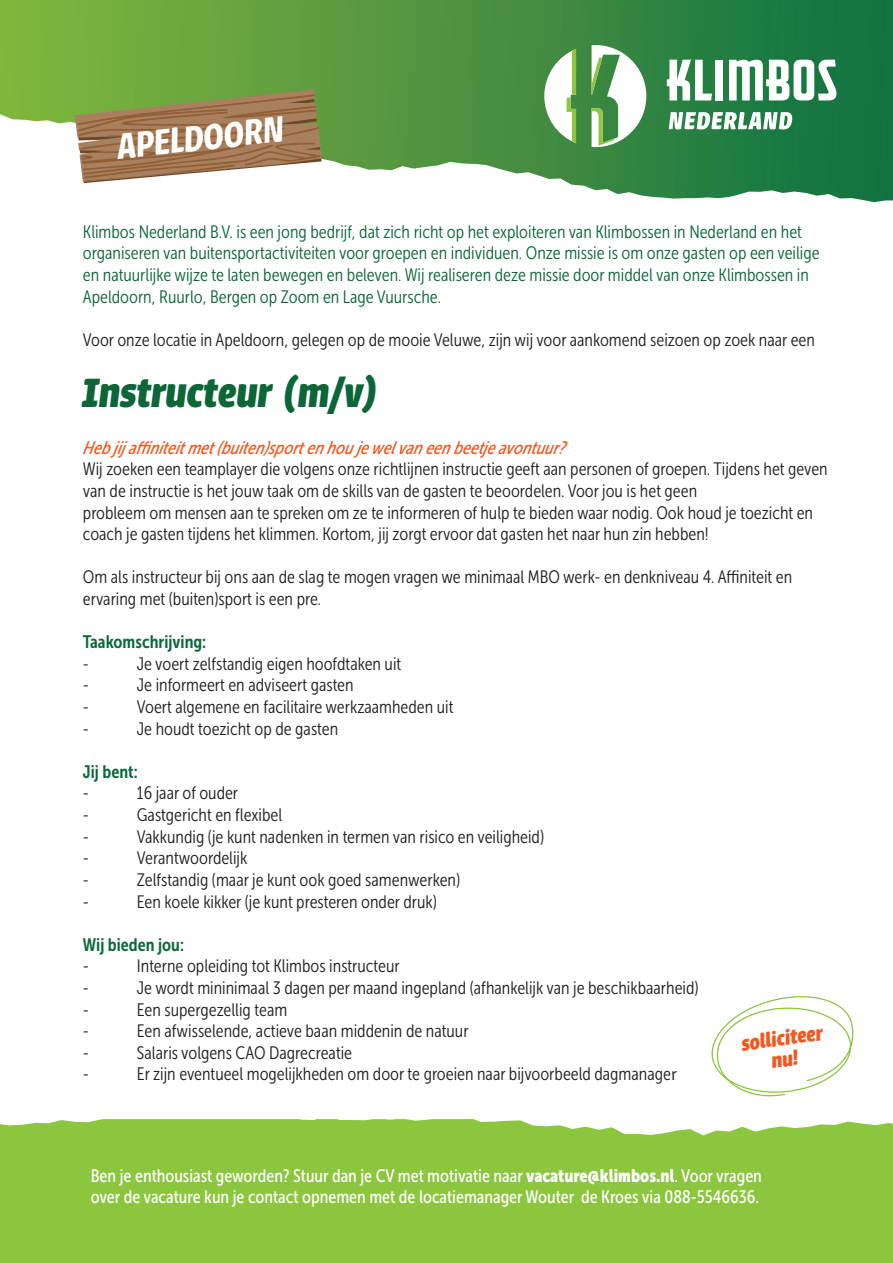
<style>
.page{position:relative;width:893px;height:1263px;background:#fff}
.page>*{position:absolute;margin:0;border:0;box-sizing:border-box;transform-origin:0 0}
.t1{font:italic 700 45px "Urbana";color:#0c6638}
.t2{font:italic 600 39.6px "Urbana";color:#fff}
.t3{font:italic 700 22.5px "Urbana";color:#f15921}
.t4{font:18px/21.6px "Museo Sans Cond 300";color:#231f20}
.t5{font:18px/21.6px "Museo Sans Cond 300";color:#0c6638}
.t6{font:18px/21.6px "Museo Sans Cond 500";color:#fff}
.t7{font:italic 18px "Museo Sans Cond 500";color:#f15921}
.t8{font:18px "Museo Sans Cond 700";color:#0a693a}
.s1{font-family:"Officina Sans Std"}
.s2{font-family:"Museo Sans Cond 900"}
</style>
<div class="page">
<div style="left:0;top:1119px;width:893px;height:144px;background:#8bc63e"></div>
<svg style="left:0;top:0;width:893px;height:202px"></svg>
<svg style="left:667px;top:60px;width:45px;height:40px"></svg>
<div style="left:715px;top:60px;width:7px;height:40px;background:#fff"></div>
<svg style="left:729px;top:60px;width:107px;height:40px"></svg>
<svg style="left:544px;top:49px;width:32px;height:94px"></svg>
<svg style="left:592px;top:45px;width:54px;height:102px"></svg>
<svg style="left:669px;top:112px;width:123px;height:17px"></svg>
<svg style="left:75px;top:89px;width:247px;height:94px"></svg>
<svg style="left:711px;top:996px;width:143px;height:101px"></svg>
<p class="t2" style="left:115px;top:125px;width:169px;rotate:-6deg">APELDOORN</p>
<p class="t5" style="left:83px;top:221px;width:738px">Klimbos Nederland B.V. is een jong bedrijf, dat zich richt op het exploiteren van Klimbossen in Nederland en het organiseren van buitensportactiviteiten voor groepen en individuen. Onze missie is om onze gasten op een veilige en natuurlijke wijze te laten bewegen en beleven. Wij realiseren deze missie door middel van onze Klimbossen in Apeldoorn, Ruurlo, Bergen op Zoom en Lage Vuursche.</p>
<p class="t4" style="left:83px;top:329px;width:733px">Voor onze locatie in Apeldoorn, gelegen op de mooie Veluwe, zijn wij voor aankomend seizoen op zoek naar een</p>
<p class="t1" style="left:83px;top:367px;width:298px">Instructeur (m/v)</p>
<p class="t7" style="left:83px;top:438px;width:488px">Heb jij affiniteitmet(buiten)sp orten hou je welvan een beetje avontuur?</p>
<p class="t4" style="left:83px;top:459px;width:746px">Wij zoeken een teamplayer die volgens onze richtlijnen instructie geeft aan personen of groepen. Tijdens het geven van de instructie is het jouw taak om de skills van de gasten te beoordelen. Voor jou is het geen</p>
<p class="t4" style="left:83px;top:502px;width:732px">probleem om mensen aan te spreken om ze te informeren of hulp te bieden waar nodig. Ook houd je toezicht en coach je gasten tijdens het klimmen. Kortom, jij zorgt ervoor dat gasten het naar hun zin hebben!</p>
<p class="t4" style="left:83px;top:567px;width:711px">Om als instructeur bij ons aan de slag te mogen vragen we minimaal MBO werk- en denkniveau 4. Affiniteit en ervaring met (buiten)sport is een pre.</p>
<p class="t8" style="left:83px;top:632px;width:125px">Taakomschrijving:</p>
<p class="t4" style="left:83px;top:653px;width:8px">-</p>
<p class="t4" style="left:137px;top:653px;width:266px">Je voert zelfstandig eigen hoofdtaken uit</p>
<p class="t4" style="left:83px;top:675px;width:8px">-</p>
<p class="t4" style="left:137px;top:675px;width:218px">Je informeert en adviseert gasten</p>
<p class="t4" style="left:83px;top:696px;width:8px">-</p>
<p class="t4" style="left:137px;top:696px;width:318px">Voert algemene en facilitaire werkzaamheden uit</p>
<p class="t4" style="left:83px;top:718px;width:8px">-</p>
<p class="t4" style="left:137px;top:718px;width:203px">Je houdt toezicht op de gasten</p>
<p class="t8" style="left:83px;top:762px;width:56px">Jij bent:</p>
<p class="t4" style="left:83px;top:783px;width:8px">-</p>
<p class="t4" style="left:137px;top:783px;width:103px">16 jaar of ouder</p>
<p class="t4" style="left:83px;top:804px;width:8px">-</p>
<p class="t4" style="left:137px;top:804px;width:147px">Gastgericht en flexibel</p>
<p class="t4" style="left:83px;top:826px;width:8px">-</p>
<p class="t4" style="left:137px;top:826px;width:409px">Vakkundig (je kunt nadenken in termen van risico en veiligheid)</p>
<p class="t4" style="left:83px;top:847px;width:8px">-</p>
<p class="t4" style="left:137px;top:847px;width:112px">Verantwoordelijk</p>
<p class="t4" style="left:83px;top:869px;width:8px">-</p>
<p class="t4" style="left:137px;top:869px;width:325px">Zelfstandig (maar je kunt ook goed samenwerken)</p>
<p class="t4" style="left:83px;top:891px;width:8px">-</p>
<p class="t4" style="left:137px;top:891px;width:301px">Een koele kikker (je kunt presteren onder druk)</p>
<p class="t8" style="left:83px;top:934px;width:103px">Wij bieden jou:</p>
<p class="t4" style="left:83px;top:955px;width:8px">-</p>
<p class="t4" style="left:137px;top:955px;width:264px">Interne opleiding tot Klimbos instructeur</p>
<p class="t4" style="left:83px;top:977px;width:8px">-</p>
<p class="t4" style="left:137px;top:977px;width:563px">Je wordt mininimaal 3 dagen per maand ingepland (afhankelijk van je beschikbaarheid)</p>
<p class="t4" style="left:83px;top:999px;width:8px">-</p>
<p class="t4" style="left:137px;top:999px;width:152px">Een supergezellig team</p>
<p class="t4" style="left:83px;top:1020px;width:8px">-</p>
<p class="t4" style="left:137px;top:1020px;width:333px">Een afwisselende, actieve baan middenin de natuur</p>
<p class="t4" style="left:83px;top:1042px;width:8px">-</p>
<p class="t4" style="left:137px;top:1042px;width:217px">Salaris volgens CAO Dagrecreatie</p>
<p class="t4" style="left:83px;top:1063px;width:8px">-</p>
<p class="t4" style="left:137px;top:1063px;width:541px">Er zijn eventueel mogelijkheden om door te groeien naar bijvoorbeeld dagmanage<span class="s1">r</span></p>
<p class="t3" style="left:740px;top:1031px;width:83px;rotate:-8deg">solliciteer</p>
<p class="t6" style="left:91px;top:1164px;width:673px">Ben je enthousiast geworden? Stuur dan je CV met motivatie naar <span class="s2">vacature@klimbos.nl</span>. Voor vragen over de vacature kun je contact opnemen met de locatiemanager Wouter de Kroes via 088-5546636.</p>
</div>
